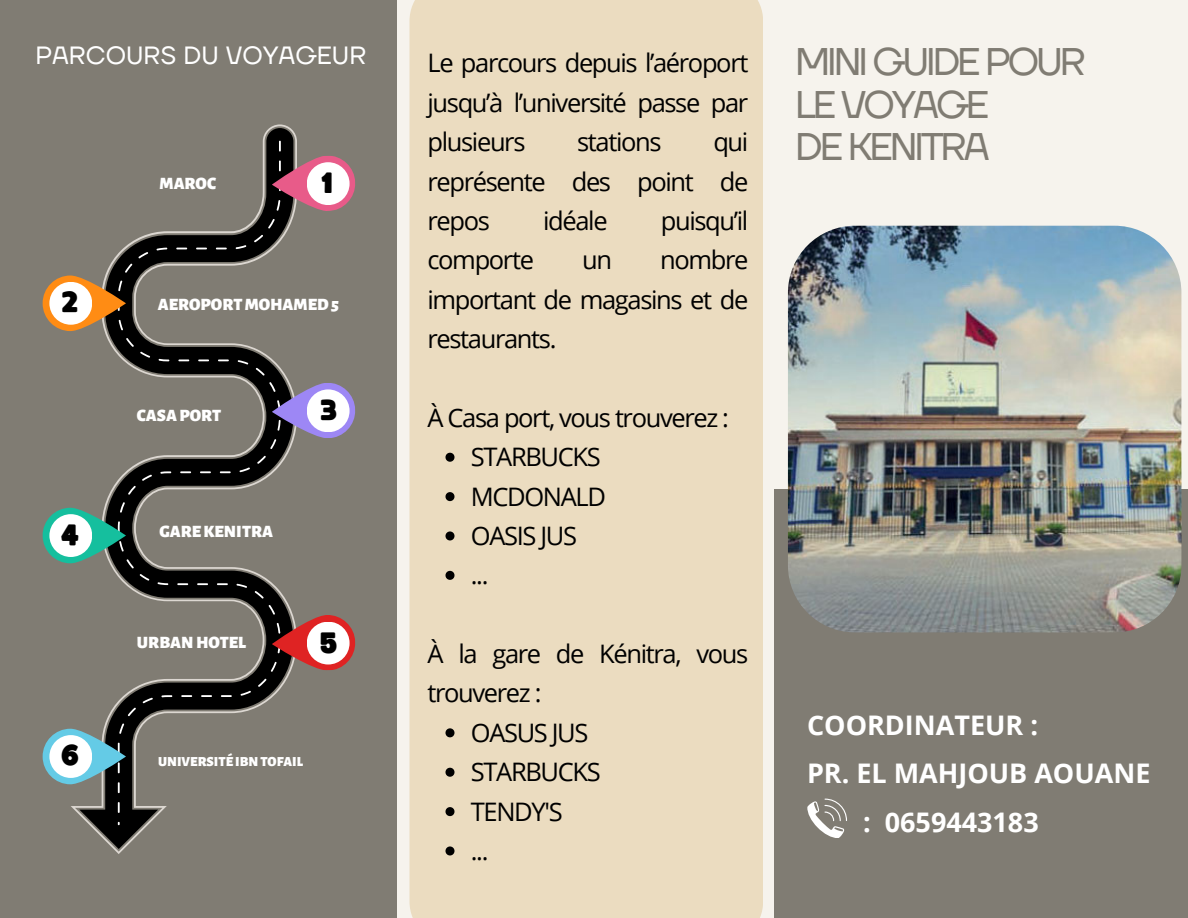
<style>
.page{position:relative;width:1188px;height:918px;background:#f6f3ed}
.page>*{position:absolute;margin:0;border:0;box-sizing:border-box;transform-origin:0 0}
.t1{font:38.4px "TT Firs Neue";letter-spacing:-.08em;color:#807c73}
.t2{font:28.95px "Funtastic";color:#000}
.t3{font:700 27px "Open Sans";color:#fff}
.t4{font:25.5px/39.3px "Open Sans";letter-spacing:-.055em;color:#000;text-align:justify}
.t5{font:24.9px "TT Firs Neue";color:#fff}
.t6{font:900 17.4px "Alegreya Sans";color:#fff}
.t7{font:900 13.95px "Alegreya Sans";color:#fff}
</style>
<div class="page">
<div style="left:0;top:0;width:396px;height:918px;background:#807c73"></div>
<div style="left:775px;top:489px;width:413px;height:429px;background:#807c73"></div>
<img style="left:788px;top:226px;width:393px;height:406px;border-radius:67px">
<svg style="left:105px;top:128px;width:188px;height:682px"></svg>
<svg style="left:79px;top:810px;width:69px;height:39px"></svg>
<svg style="left:118px;top:141px;width:163px;height:684px"></svg>
<svg style="left:271px;top:155px;width:85px;height:57px"></svg>
<div style="left:307px;top:162px;width:43px;height:43px;background:#fff;border-radius:50%"></div>
<svg style="left:271px;top:382px;width:85px;height:57px"></svg>
<div style="left:307px;top:389px;width:43px;height:43px;background:#fff;border-radius:50%"></div>
<svg style="left:271px;top:614px;width:85px;height:58px"></svg>
<div style="left:307px;top:622px;width:43px;height:43px;background:#fff;border-radius:50%"></div>
<svg style="left:43px;top:729px;width:83px;height:55px"></svg>
<div style="left:49px;top:735px;width:43px;height:43px;background:#fff;border-radius:50%"></div>
<svg style="left:43px;top:508px;width:83px;height:55px"></svg>
<div style="left:49px;top:514px;width:43px;height:43px;background:#fff;border-radius:50%"></div>
<svg style="left:43px;top:276px;width:83px;height:55px"></svg>
<div style="left:49px;top:282px;width:43px;height:43px;background:#fff;border-radius:50%"></div>
<div style="left:410px;top:0;width:353px;height:918px;background:#ebdcc0"></div>
<svg style="left:446px;top:453px;width:8px;height:9px"></svg>
<svg style="left:446px;top:492px;width:8px;height:9px"></svg>
<svg style="left:446px;top:531px;width:8px;height:9px"></svg>
<svg style="left:446px;top:571px;width:8px;height:9px"></svg>
<svg style="left:446px;top:728px;width:8px;height:9px"></svg>
<svg style="left:446px;top:768px;width:8px;height:9px"></svg>
<svg style="left:446px;top:807px;width:8px;height:9px"></svg>
<svg style="left:446px;top:846px;width:8px;height:9px"></svg>
<svg style="left:807px;top:799px;width:40px;height:39px"></svg>
<p class="t5" style="left:35px;top:40px;width:332px">PARCOURS DU VOYAGEUR</p>
<p class="t2" style="left:63px;top:289px;width:18px">2</p>
<p class="t2" style="left:62px;top:522px;width:20px">4</p>
<p class="t2" style="left:62px;top:742px;width:19px">6</p>
<p class="t6" style="left:160px;top:175px;width:58px">MAROC</p>
<p class="t2" style="left:322px;top:170px;width:13px">1</p>
<p class="t6" style="left:158px;top:296px;width:183px">AEROPORT MOHAMED5</p>
<p class="t6" style="left:137px;top:407px;width:86px">CASAPORT</p>
<p class="t2" style="left:321px;top:397px;width:18px">3</p>
<p class="t6" style="left:159px;top:523px;width:115px">GAREKENITRA</p>
<p class="t6" style="left:137px;top:634px;width:111px">URBANHOTEL</p>
<p class="t2" style="left:321px;top:630px;width:18px">5</p>
<p class="t7" style="left:158px;top:755px;width:147px">UNIVERSITÉIBNTOFAIL</p>
<p class="t4" style="left:428px;top:43px;width:322px">Le parcours depuis l’aéroport jusqu’à l’université passe par plusieurs</p>
<p class="t4" style="left:428px;top:122px;width:322px;text-indent:286px">qui représente des point de repos</p>
<p class="t4" style="left:577px;top:122px;width:86px">stations</p>
<p class="t4" style="left:543px;top:200px;width:66px">idéale</p>
<p class="t4" style="left:661px;top:200px;width:89px">puisqu’il</p>
<p class="t4" style="left:428px;top:240px;width:322px;text-indent:233px">nombre important de magasins et de restaurants.</p>
<p class="t4" style="left:428px;top:240px;width:108px">comporte</p>
<p class="t4" style="left:582px;top:240px;width:31px">un</p>
<p class="t4" style="left:428px;top:397px;width:303px">À Casa port, vous trouverez :</p>
<p class="t4" style="left:471px;top:437px;width:131px">STARBUCKS</p>
<p class="t4" style="left:471px;top:476px;width:137px">MCDONALD</p>
<p class="t4" style="left:471px;top:515px;width:108px">OASIS JUS</p>
<p class="t4" style="left:471px;top:555px;width:19px">...</p>
<p class="t4" style="left:428px;top:634px;width:322px">À la gare de Kénitra, vous trouverez :</p>
<p class="t4" style="left:471px;top:712px;width:119px">OASUS JUS</p>
<p class="t4" style="left:471px;top:752px;width:131px">STARBUCKS</p>
<p class="t4" style="left:471px;top:791px;width:93px">TENDY'S</p>
<p class="t4" style="left:471px;top:830px;width:19px">...</p>
<p class="t1" style="left:795px;top:38px;width:292px">MINI GUIDE POUR</p>
<p class="t1" style="left:795px;top:81px;width:195px">LE VOYAGE</p>
<p class="t1" style="left:795px;top:124px;width:196px">DE KENITRA</p>
<p class="t3" style="left:807px;top:706px;width:233px">COORDINATEUR :</p>
<p class="t3" style="left:807px;top:755px;width:345px">PR. EL MAHJOUB AOUANE</p>
<p class="t3" style="left:863px;top:803px;width:177px">: 0659443183</p>
</div>
